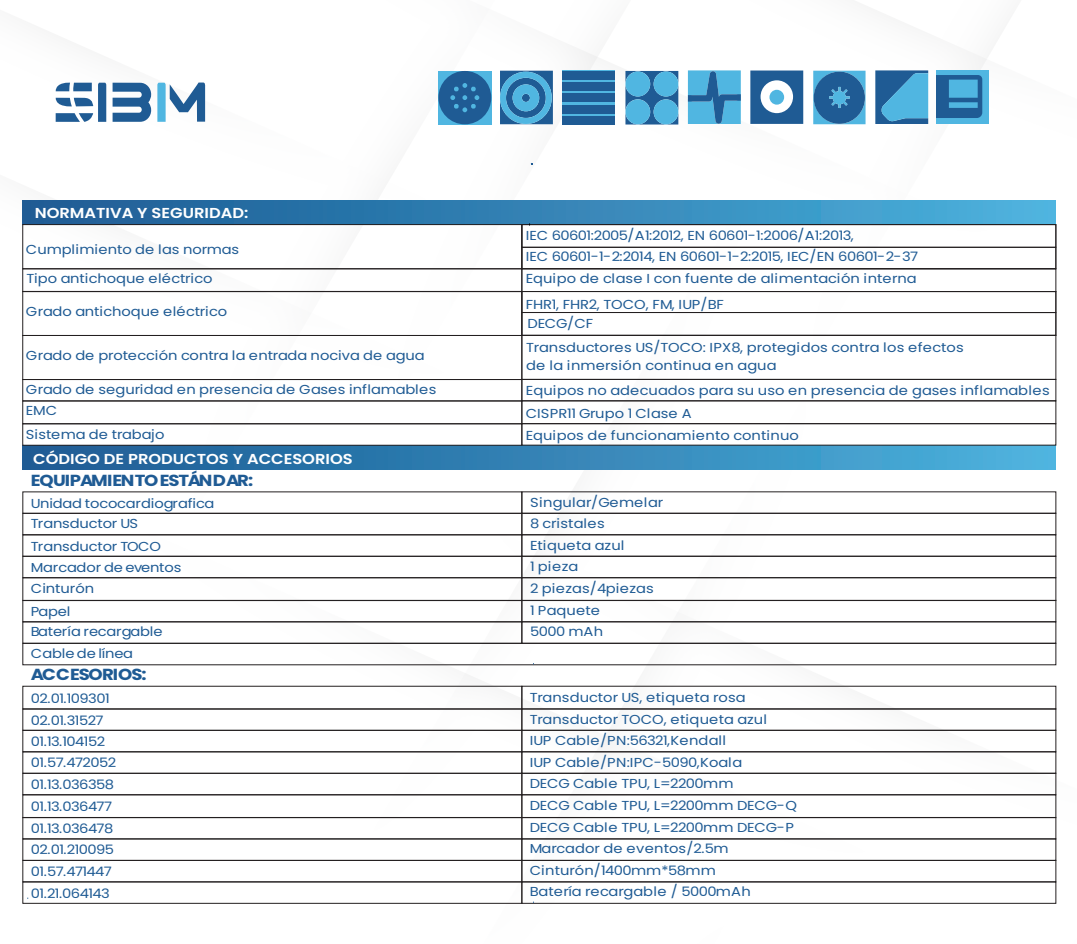
<style>
.page{position:relative;width:1077px;height:944px;background:#fff}
.page>*{position:absolute;margin:0;border:0;box-sizing:border-box;transform-origin:0 0}
.t1{font:700 16px "Poppins";letter-spacing:-.055em;color:#1f5b94;scale:1.13 1}
.t2{font:600 14.4px "Poppins";color:#fff;scale:1.13 1}
.t3{font:13px/25.6px "Poppins";letter-spacing:-.005em;color:#1f5b94;scale:1.13 1}
.t4{font:13px/21.6px "Poppins";letter-spacing:-.04em;color:#1f5b94;scale:1.13 1}
</style>
<div class="page">
<svg style="left:22px;top:82px;width:244px;height:130px"></svg>
<svg style="left:803px;top:53px;width:186px;height:72px"></svg>
<svg style="left:868px;top:531px;width:189px;height:332px"></svg>
<svg style="left:145px;top:665px;width:723px;height:85px"></svg>
<svg style="left:386px;top:49px;width:381px;height:152px"></svg>
<svg style="left:758px;top:884px;width:299px;height:20px"></svg>
<div style="left:23px;top:201px;width:1032px;height:24px;background:linear-gradient(to right,#1b5891,#4db1dc)"></div>
<div style="left:23px;top:445px;width:1032px;height:24px;background:linear-gradient(to right,#1b5891,#4db1dc)"></div>
<svg style="left:438px;top:71px;width:53px;height:53px;background:#2c73a8"></svg>
<svg style="left:500px;top:72px;width:51px;height:52px;background:#3d8dbe"></svg>
<hr style="left:562px;top:102px;width:53px;height:3px;background:#50b6e1">
<hr style="left:562px;top:113px;width:53px;height:3px;background:#50b6e1">
<hr style="left:562px;top:124px;width:53px;height:1px;background:#50b6e1">
<hr style="left:562px;top:79px;width:53px;height:3px;background:#50b6e1">
<hr style="left:562px;top:91px;width:53px;height:3px;background:#50b6e1">
<div style="left:562px;top:71px;width:53px;height:8px;background:#1f5b94"></div>
<div style="left:562px;top:105px;width:53px;height:8px;background:#1f5b94"></div>
<div style="left:562px;top:94px;width:53px;height:8px;background:#1f5b94"></div>
<div style="left:562px;top:82px;width:53px;height:9px;background:#1f5b94"></div>
<div style="left:562px;top:116px;width:53px;height:8px;background:#1f5b94"></div>
<svg style="left:625px;top:71px;width:53px;height:53px"></svg>
<div style="left:625px;top:72px;width:25px;height:24px;background:#50b6e1;border-radius:50%"></div>
<div style="left:625px;top:99px;width:25px;height:25px;background:#50b6e1;border-radius:50%"></div>
<div style="left:653px;top:72px;width:25px;height:24px;background:#50b6e1;border-radius:50%"></div>
<div style="left:653px;top:99px;width:25px;height:25px;background:#50b6e1;border-radius:50%"></div>
<svg style="left:750px;top:70px;width:53px;height:54px"></svg>
<svg style="left:813px;top:71px;width:52px;height:53px;background:#3279ad"></svg>
<svg style="left:687px;top:70px;width:53px;height:54px;background:#49a1ce"></svg>
<div style="left:935px;top:70px;width:53px;height:54px;background:#50b6e1"></div>
<svg style="left:935px;top:75px;width:47px;height:43px"></svg>
<div style="left:769px;top:90px;width:15px;height:15px;background:#50b6e1;border-radius:50%"></div>
<svg style="left:875px;top:70px;width:53px;height:54px;background:#3d8fbf"></svg>
<svg style="left:112px;top:83px;width:39px;height:39px"></svg>
<svg style="left:157px;top:83px;width:48px;height:39px"></svg>
<svg style="left:56px;top:82px;width:50px;height:40px"></svg>
<div style="left:22px;top:224px;width:500px;height:45px;border:1px solid #231f20"></div>
<div style="left:22px;top:268px;width:500px;height:24px;border:1px solid #231f20"></div>
<div style="left:521px;top:247px;width:534px;height:22px;border:1px solid #231f20"></div>
<div style="left:22px;top:291px;width:500px;height:45px;border:1px solid #231f20"></div>
<div style="left:22px;top:335px;width:500px;height:45px;border:1px solid #231f20"></div>
<div style="left:22px;top:379px;width:500px;height:22px;border:1px solid #231f20"></div>
<div style="left:22px;top:423px;width:500px;height:22px;border:1px solid #231f20"></div>
<div style="left:521px;top:224px;width:534px;height:45px;border:1px solid #231f20"></div>
<div style="left:521px;top:268px;width:534px;height:24px;border:1px solid #231f20"></div>
<div style="left:521px;top:291px;width:534px;height:22px;border:1px solid #231f20"></div>
<div style="left:521px;top:291px;width:534px;height:45px;border:1px solid #231f20"></div>
<div style="left:521px;top:335px;width:534px;height:45px;border:1px solid #231f20"></div>
<div style="left:521px;top:379px;width:534px;height:22px;border:1px solid #231f20"></div>
<div style="left:521px;top:400px;width:534px;height:24px;border:1px solid #231f20"></div>
<div style="left:521px;top:423px;width:534px;height:22px;border:1px solid #231f20"></div>
<div style="left:23px;top:513px;width:499px;height:22px;border:1px solid #231f20"></div>
<div style="left:23px;top:534px;width:499px;height:22px;border:1px solid #231f20"></div>
<div style="left:23px;top:556px;width:499px;height:22px;border:1px solid #231f20"></div>
<div style="left:23px;top:577px;width:499px;height:24px;border:1px solid #231f20"></div>
<div style="left:23px;top:600px;width:499px;height:22px;border:1px solid #231f20"></div>
<div style="left:23px;top:621px;width:499px;height:22px;border:1px solid #231f20"></div>
<div style="left:23px;top:643px;width:1032px;height:22px;border:1px solid #231f20"></div>
<div style="left:23px;top:686px;width:499px;height:23px;border:1px solid #231f20"></div>
<div style="left:23px;top:708px;width:499px;height:22px;border:1px solid #231f20"></div>
<div style="left:23px;top:730px;width:499px;height:22px;border:1px solid #231f20"></div>
<div style="left:23px;top:751px;width:499px;height:22px;border:1px solid #231f20"></div>
<div style="left:23px;top:773px;width:499px;height:22px;border:1px solid #231f20"></div>
<div style="left:23px;top:794px;width:499px;height:24px;border:1px solid #231f20"></div>
<div style="left:23px;top:817px;width:499px;height:22px;border:1px solid #231f20"></div>
<div style="left:23px;top:838px;width:499px;height:22px;border:1px solid #231f20"></div>
<div style="left:23px;top:860px;width:499px;height:22px;border:1px solid #231f20"></div>
<div style="left:23px;top:881px;width:499px;height:22px;border:1px solid #231f20"></div>
<div style="left:521px;top:513px;width:534px;height:22px;border:1px solid #231f20"></div>
<div style="left:521px;top:534px;width:534px;height:22px;border:1px solid #231f20"></div>
<div style="left:521px;top:556px;width:534px;height:22px;border:1px solid #231f20"></div>
<div style="left:521px;top:577px;width:534px;height:24px;border:1px solid #231f20"></div>
<div style="left:521px;top:600px;width:534px;height:22px;border:1px solid #231f20"></div>
<div style="left:521px;top:621px;width:534px;height:22px;border:1px solid #231f20"></div>
<div style="left:521px;top:708px;width:534px;height:22px;border:1px solid #231f20"></div>
<div style="left:521px;top:730px;width:534px;height:22px;border:1px solid #231f20"></div>
<div style="left:521px;top:751px;width:534px;height:22px;border:1px solid #231f20"></div>
<div style="left:521px;top:773px;width:534px;height:22px;border:1px solid #231f20"></div>
<div style="left:521px;top:794px;width:534px;height:24px;border:1px solid #231f20"></div>
<div style="left:521px;top:817px;width:534px;height:22px;border:1px solid #231f20"></div>
<div style="left:521px;top:838px;width:534px;height:22px;border:1px solid #231f20"></div>
<div style="left:521px;top:860px;width:534px;height:22px;border:1px solid #231f20"></div>
<div style="left:521px;top:881px;width:534px;height:22px;border:1px solid #231f20"></div>
<p class="t2" style="left:35px;top:205px;width:190px">NORMATIVA Y SEGURIDAD:</p>
<p class="t3" style="left:26px;top:236px;width:190px">Cumplimiento de las normas</p>
<p class="t4" style="left:525px;top:225px;width:348px">IEC 60601:2005/A1:2012, EN 60601-1:2006/A1:2013,<br>IEC 60601-1-2:2014, EN 60601-1-2:2015, IEC/EN 60601-2-37</p>
<p class="t3" style="left:26px;top:266px;width:166px">Tipo antichoque eléctrico</p>
<p class="t3" style="left:525px;top:266px;width:347px">Equipo de clase I con fuente de alimentación interna<br>FHR1, FHR2, TOCO, FM, IUP/BF</p>
<p class="t3" style="left:527px;top:311px;width:60px">DECG/CF</p>
<p class="t3" style="left:26px;top:342px;width:354px">Grado de protección contra la entrada nociva de agua</p>
<p class="t3" style="left:526px;top:339px;width:388px;line-height:17.6px">Transductores US/TOCO: IPX8, protegidos contra los efectos de la inmersión continua en agua</p>
<p class="t3" style="left:26px;top:377px;width:364px">Grado de seguridad en presencia de Gases inflamables</p>
<p class="t3" style="left:525px;top:378px;width:465px">Equipos no adecuados para su uso en presencia de gases inflamables</p>
<p class="t3" style="left:26px;top:397px;width:29px">EMC</p>
<p class="t3" style="left:525px;top:400px;width:148px">CISPR11 Grupo 1 Clase A</p>
<p class="t3" style="left:26px;top:422px;width:124px">Sistema de trabajo</p>
<p class="t3" style="left:525px;top:423px;width:243px">Equipos de funcionamiento continuo</p>
<p class="t3" style="left:26px;top:299px;width:179px">Grado antichoque eléctrico</p>
<p class="t2" style="left:33px;top:450px;width:284px">CÓDIGO DE PRODUCTOS Y ACCESORIOS</p>
<p class="t1" style="left:31px;top:471px;width:198px">EQUIPAMIENTOESTÁNDAR:</p>
<p class="t3" style="left:31px;top:490px;width:164px">Unidad tococardiografica</p>
<p class="t3" style="left:530px;top:489px;width:119px">Singular/Gemelar</p>
<p class="t3" style="left:31px;top:511px;width:96px">Transductor US</p>
<p class="t3" style="left:530px;top:511px;width:67px">8 cristales</p>
<p class="t3" style="left:31px;top:533px;width:117px">Transductor TOCO</p>
<p class="t3" style="left:530px;top:532px;width:85px">Etiqueta azul</p>
<p class="t3" style="left:31px;top:555px;width:135px">Marcador de eventos</p>
<p class="t3" style="left:530px;top:554px;width:44px">1 pieza</p>
<p class="t3" style="left:31px;top:575px;width:57px">Cinturón</p>
<p class="t3" style="left:530px;top:576px;width:111px">2 piezas/4piezas</p>
<p class="t3" style="left:31px;top:598px;width:36px">Papel</p>
<p class="t3" style="left:530px;top:597px;width:63px">1 Paquete</p>
<p class="t3" style="left:31px;top:619px;width:118px">Batería recargable</p>
<p class="t3" style="left:530px;top:619px;width:66px">5000 mAh</p>
<p class="t3" style="left:31px;top:640px;width:92px">Cable de línea</p>
<p class="t1" style="left:31px;top:665px;width:104px">ACCESORIOS:</p>
<p class="t4" style="left:31px;top:688px;width:71px">02.01.109301</p>
<p class="t3" style="left:529px;top:685px;width:193px">Transductor US, etiqueta rosa</p>
<p class="t4" style="left:31px;top:709px;width:66px">02.01.31527</p>
<p class="t3" style="left:529px;top:706px;width:211px">Transductor TOCO, etiqueta azul</p>
<p class="t4" style="left:31px;top:731px;width:67px">01.13.104152</p>
<p class="t3" style="left:529px;top:728px;width:175px">IUP Cable/PN:56321,Kendall</p>
<p class="t4" style="left:31px;top:751px;width:77px">01.57.472052</p>
<p class="t3" style="left:529px;top:749px;width:190px">IUP Cable/PN:IPC-5090,Koala</p>
<p class="t4" style="left:31px;top:774px;width:75px">01.13.036358</p>
<p class="t3" style="left:529px;top:771px;width:182px">DECG Cable TPU, L=2200mm</p>
<p class="t4" style="left:31px;top:795px;width:73px">01.13.036477</p>
<p class="t3" style="left:529px;top:792px;width:238px">DECG Cable TPU, L=2200mm DECG-Q</p>
<p class="t4" style="left:31px;top:817px;width:74px">01.13.036478</p>
<p class="t3" style="left:529px;top:814px;width:235px">DECG Cable TPU, L=2200mm DECG-P</p>
<p class="t4" style="left:31px;top:839px;width:75px">02.01.210095</p>
<p class="t3" style="left:529px;top:836px;width:177px">Marcador de eventos/2.5m</p>
<p class="t4" style="left:31px;top:860px;width:73px">01.57.471447</p>
<p class="t3" style="left:529px;top:857px;width:166px">Cinturón/1400mm*58mm</p>
<p class="t4" style="left:31px;top:883px;width:71px">01.21.064143</p>
<p class="t3" style="left:529px;top:879px;width:197px">Batería recargable / 5000mAh</p>
</div>
